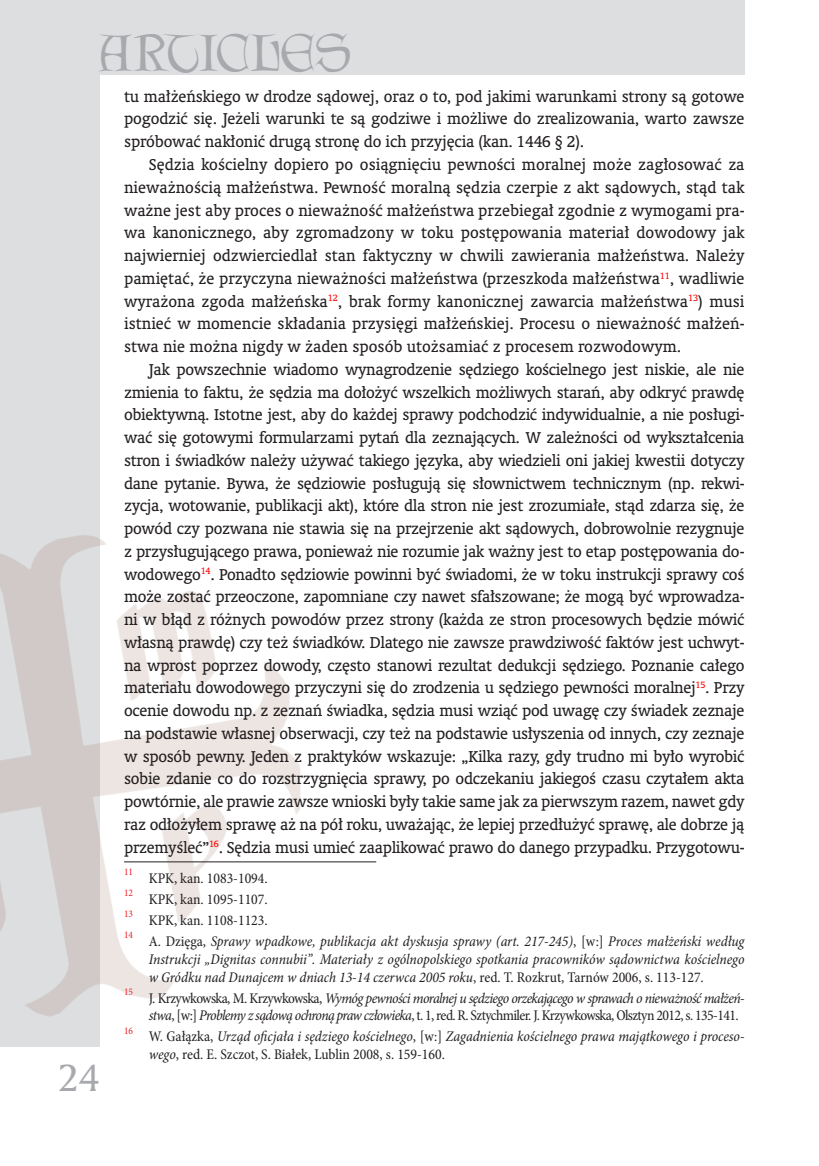
<style>
.page{position:relative;width:819px;height:1166px;background:#fff}
.page>*{position:absolute;margin:0;border:0;box-sizing:border-box;transform-origin:0 0}
.t1{font:46.55px "Lettergical PL";color:#a8a9ad}
.t2{font:36.75px "Amerigo PL";color:#a8a9ad}
.Normalny_PK{font:15.75px/22.8px "Oranda PL";letter-spacing:-.01em;color:#231f20;text-align:justify}
.przypisy_PK{font:italic condensed 14.88px/17.8px "Minion Pro";letter-spacing:-.01em;color:#231f20;text-align:justify}
.przypisy_PK-2{font:italic condensed 14.88px/17.8px "Minion Pro";letter-spacing:-.045em;color:#231f20}
.przypisy_PK-3{font:condensed 14.88px "Minion Pro";color:#231f20}
.przypisy_PK-4{font:condensed 10.15px "Minion Pro";color:#ee1d23}
.s1{font-style:normal}
</style>
<div class="page">
<div style="left:0;top:0;width:99px;height:1047px;background:#dddee0"></div>
<div style="left:0;top:0;width:744px;height:74px;background:#dddee0"></div>
<img style="left:0;top:524px;width:300px;height:500px">
<hr style="left:124px;top:861px;width:252px;height:1px;background:#231f20">
<h1 class="t1" style="left:99px;top:25px;width:254px">ARTICLES</h1>
<h2 class="t2" style="left:58px;top:1053px;width:43px">24</h2>
<p class="Normalny_PK" style="left:124px;top:85px;width:622px">tu małżeńskiego w drodze sądowej, oraz o to, pod jakimi warunkami strony są gotowe pogodzić się. Jeżeli warunki te są godziwe i możliwe do zrealizowania, warto zawsze spróbować nakłonić drugą stronę do ich przyjęcia (kan. 1446 § 2).</p>
<p class="Normalny_PK" style="left:124px;top:153px;width:622px;text-indent:25px">Sędzia kościelny dopiero po osiągnięciu pewności moralnej może zagłosować za nieważnością małżeństwa. Pewność moralną sędzia czerpie z akt sądowych, stąd tak ważne jest aby proces o nieważność małżeństwa przebiegał zgodnie z wymogami pra&shy;wa kanonicznego, aby zgromadzony w toku postępowania materiał dowodowy jak najwierniej odzwierciedlał stan faktyczny w chwili zawierania małżeństwa. Należy pamiętać, że przyczyna nieważności małżeństwa (przeszkoda małżeństwa<sup>11</sup>, wadliwie wyrażona zgoda małżeńska<sup>12</sup>, brak formy kanonicznej zawarcia małżeństwa<sup>13</sup>) musi istnieć w momencie składania przysięgi małżeńskiej. Procesu o nieważność małżeń&shy;stwa nie można nigdy w żaden sposób utożsamiać z procesem rozwodowym.</p>
<p class="Normalny_PK" style="left:124px;top:358px;width:622px;text-indent:25px">Jak powszechnie wiadomo wynagrodzenie sędziego kościelnego jest niskie, ale nie zmienia to faktu, że sędzia ma dołożyć wszelkich możliwych starań, aby odkryć prawdę obiektywną. Istotne jest, aby do każdej sprawy podchodzić indywidualnie, a nie posługi&shy;wać się gotowymi formularzami pytań dla zeznających. W zależności od wykształcenia stron i świadków należy używać takiego języka, aby wiedzieli oni jakiej kwestii dotyczy dane pytanie. Bywa, że sędziowie posługują się słownictwem technicznym (np. rekwi&shy;zycja, wotowanie, publikacji akt), które dla stron nie jest zrozumiałe, stąd zdarza się, że powód czy pozwana nie stawia się na przejrzenie akt sądowych, dobrowolnie rezygnuje z przysługującego prawa, ponieważ nie rozumie jak ważny jest to etap postępowania do&shy;wodowego<sup>14</sup>. Ponadto sędziowie powinni być świadomi, że w toku instrukcji sprawy coś może zostać przeoczone, zapomniane czy nawet sfałszowane; że mogą być wprowadza&shy;ni w błąd z różnych powodów przez strony (każda ze stron procesowych będzie mówić własną prawdę) czy też świadków. Dlatego nie zawsze prawdziwość faktów jest uchwyt&shy;na wprost poprzez dowody, często stanowi rezultat dedukcji sędziego. Poznanie całego materiału dowodowego przyczyni się do zrodzenia u sędziego pewności moralnej<sup>15</sup>. Przy ocenie dowodu np. z zeznań świadka, sędzia musi wziąć pod uwagę czy świadek zeznaje na podstawie własnej obserwacji, czy też na podstawie usłyszenia od innych, czy zeznaje w sposób pewny. Jeden z praktyków wskazuje: „Kilka razy, gdy trudno mi było wyrobić sobie zdanie co do rozstrzygnięcia sprawy, po odczekaniu jakiegoś czasu czytałem akta powtórnie, ale prawie zawsze wnioski były takie same jak za pierwszym razem, nawet gdy raz odłożyłem sprawę aż na pół roku, uważając, że lepiej przedłużyć sprawę, ale dobrze ją przemyśleć”<sup>16</sup>. Sędzia musi umieć zaaplikować prawo do danego przypadku. Przygotowu-</p>
<p class="przypisy_PK-4" style="left:124px;top:865px;width:11px">11</p>
<p class="przypisy_PK-3" style="left:149px;top:868px;width:120px">KPK, kan. 1083-1094.</p>
<p class="przypisy_PK-4" style="left:124px;top:886px;width:11px">12</p>
<p class="przypisy_PK-3" style="left:149px;top:889px;width:120px">KPK, kan. 1095-1107.</p>
<p class="przypisy_PK-4" style="left:124px;top:907px;width:11px">13</p>
<p class="przypisy_PK-3" style="left:149px;top:910px;width:120px">KPK, kan. 1108-1123.</p>
<p class="przypisy_PK-4" style="left:124px;top:928px;width:11px">14</p>
<p class="przypisy_PK" style="left:149px;top:932px;width:597px"><span class="s1">A. Dzięga,</span> Sprawy wpadkowe, publikacja akt dyskusja sprawy (art. 217-245)<span class="s1">, [w:]</span> Proces małżeński według Instrukcji „Dignitas connubii”. Materiały z ogólnopolskiego spotkania pracowników sądownictwa kościelnego w Gródku nad Dunajcem w dniach 13-14 czerwca 2005 roku<span class="s1">, red. T. Rozkrut, Tarnów 2006, s. 113-127.</span></p>
<p class="przypisy_PK-4" style="left:124px;top:985px;width:11px">15</p>
<p class="przypisy_PK-2" style="left:149px;top:989px;width:597px"><span class="s1">J. Krzywkowska, M. Krzywkowska,</span> Wymóg pewności moralnej u sędziego orzekającego w sprawach o nieważność małżeń&shy;stwa<span class="s1">, [w:]</span> Problemy z sądową ochroną praw człowieka<span class="s1">, t. 1, red. R. Sztychmiler. J. Krzywkowska, Olsztyn 2012, s. 135-141.</span></p>
<p class="przypisy_PK-4" style="left:124px;top:1024px;width:11px">16</p>
<p class="przypisy_PK" style="left:149px;top:1028px;width:597px"><span class="s1">W. Gałązka,</span> Urząd oficjała i sędziego kościelnego<span class="s1">, [w:]</span> Zagadnienia kościelnego prawa majątkowego i proceso&shy;wego<span class="s1">, red. E. Szczot, S. Białek, Lublin 2008, s. 159-160.</span></p>
</div>
